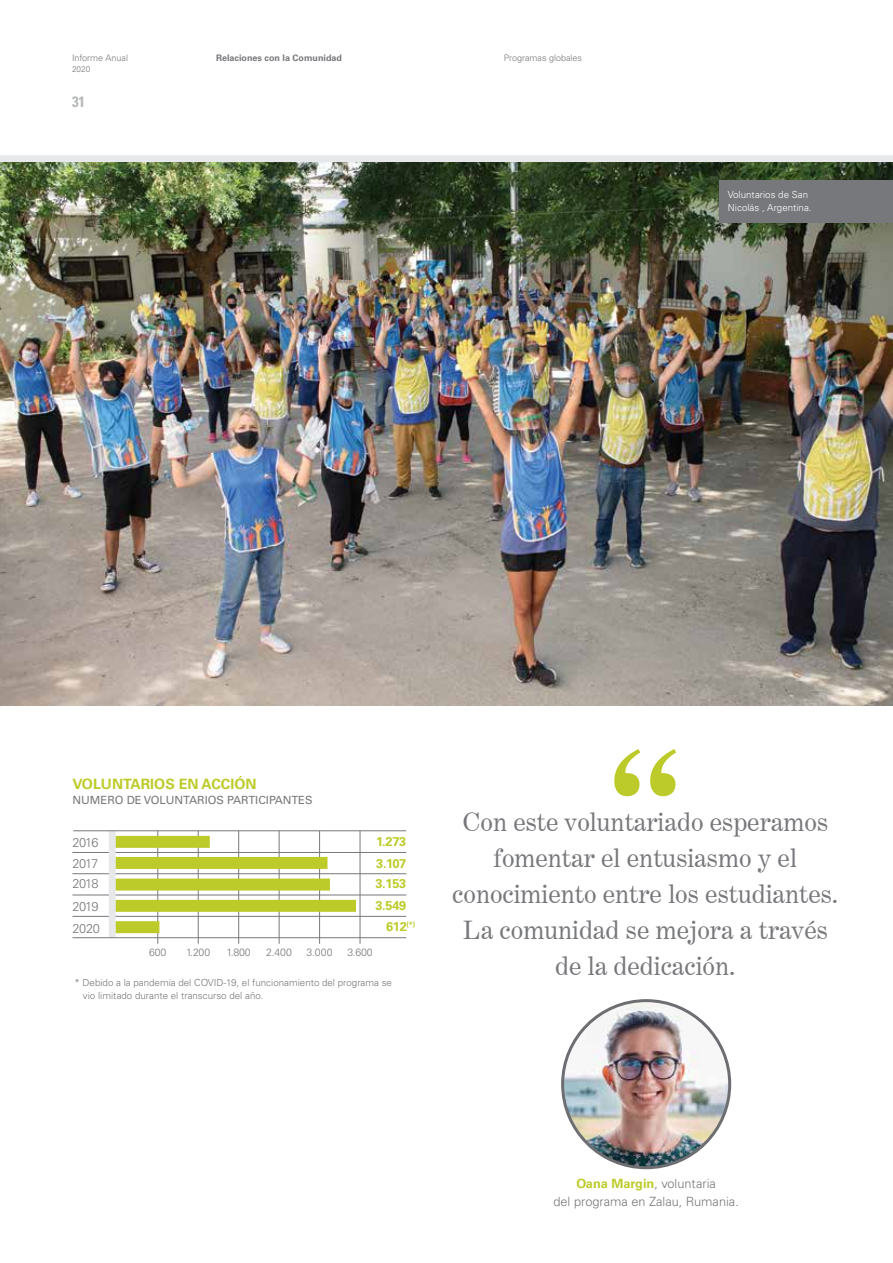
<style>
.page{position:relative;width:893px;height:1263px;background:#fff}
.page>*{position:absolute;margin:0;border:0;box-sizing:border-box;transform-origin:0 0}
.t1{font:25.5px/36px "Century Expanded BT";color:#77787b;text-align:center}
.t2{font:700 condensed 15px "Univers LT Std";color:#b7b9bb}
.t3{font:700 14.25px "Univers LT Std";color:#bdcb2a}
.t4{font:300 12.75px/20.9px "Univers LT Std";color:#77787b;text-align:justify}
.t5{font:700 12.75px "Univers LT Std";letter-spacing:-.02em;color:#bdcb2a}
.t6{font:300 12.75px/21.3px "Univers LT Std";letter-spacing:-.02em;color:#77787b}
.t7{font:11.25px "Univers LT Std";color:#77787b}
.t8{font:300 10.5px "Univers LT Std";letter-spacing:-.005em;color:#77787b}
.t9{font:300 9.75px/13.5px "Univers LT Std";color:#77787b}
.t10{font:300 9.75px/13.5px "Univers LT Std";color:#fff}
.t11{font:300 9px "Univers LT Std";color:#77787b}
.t12{font:700 9px "Univers LT Std";color:#77787b}
.t13{font:300 8.25px "Univers LT Std";color:#77787b}
.s1{font-weight:700;color:#bdcb2a}
</style>
<div class="page">
<img style="left:0;top:162px;width:893px;height:543px">
<div style="left:0;top:155px;width:893px;height:7px;background:#e7e8e9"></div>
<div style="left:719px;top:180px;width:174px;height:42px;background:#77787b"></div>
<hr style="left:158px;top:831px;width:1px;height:113px;background:#77787b">
<hr style="left:198px;top:831px;width:1px;height:113px;background:#77787b">
<hr style="left:238px;top:831px;width:1px;height:113px;background:#77787b">
<hr style="left:279px;top:831px;width:1px;height:113px;background:#77787b">
<hr style="left:319px;top:831px;width:1px;height:113px;background:#77787b">
<hr style="left:360px;top:831px;width:1px;height:113px;background:#77787b">
<hr style="left:72px;top:852px;width:334px;height:1px;background:#77787b">
<hr style="left:72px;top:873px;width:334px;height:1px;background:#77787b">
<hr style="left:72px;top:895px;width:334px;height:1px;background:#77787b">
<hr style="left:72px;top:916px;width:334px;height:1px;background:#77787b">
<div style="left:115px;top:836px;width:95px;height:12px;background:#bdcb2a"></div>
<div style="left:115px;top:857px;width:212px;height:12px;background:#bdcb2a"></div>
<div style="left:115px;top:878px;width:215px;height:12px;background:#bdcb2a"></div>
<div style="left:115px;top:900px;width:241px;height:12px;background:#bdcb2a"></div>
<div style="left:115px;top:921px;width:44px;height:12px;background:#bdcb2a"></div>
<div style="left:109px;top:831px;width:7px;height:106px;background:#e7e8e9"></div>
<hr style="left:73px;top:830px;width:333px;height:1px;background:#77787b">
<hr style="left:72px;top:937px;width:334px;height:1px;background:#77787b">
<svg style="left:614px;top:749px;width:62px;height:47px"></svg>
<img style="left:563px;top:1001px;width:167px;height:167px;border-radius:84px">
<p class="t11" style="left:72px;top:53px;width:58px">Informe Anual</p>
<p class="t11" style="left:504px;top:53px;width:80px">Programas globales</p>
<p class="t13" style="left:72px;top:64px;width:20px">2020</p>
<p class="t12" style="left:216px;top:53px;width:128px">Relaciones con la Comunidad</p>
<p class="t2" style="left:72px;top:92px;width:15px">31</p>
<p class="t10" style="left:728px;top:188px;width:85px">Voluntarios de San<br>Nicolás , Argentina.</p>
<p class="t3" style="left:72px;top:775px;width:186px">VOLUNTARIOS EN ACCIÓN</p>
<p class="t7" style="left:72px;top:793px;width:242px">NUMERO DE VOLUNTARIOS PARTICIPANTES</p>
<p class="t4" style="left:72px;top:832px;width:28px">2016<br>2017<br>2018</p>
<p class="t6" style="left:72px;top:896px;width:29px">2019<br>2020</p>
<p class="t5" style="left:376px;top:834px;width:32px">1.273</p>
<p class="t5" style="left:376px;top:855px;width:32px">3.107</p>
<p class="t5" style="left:375px;top:876px;width:32px">3.153</p>
<p class="t5" style="left:375px;top:898px;width:32px">3.549</p>
<p class="t5" style="left:386px;top:919px;width:31px">612<sup>(*)</sup></p>
<p class="t8" style="left:149px;top:946px;width:19px">600</p>
<p class="t8" style="left:186px;top:946px;width:26px">1.200</p>
<p class="t8" style="left:227px;top:946px;width:26px">1.800</p>
<p class="t8" style="left:266px;top:946px;width:27px">2.400</p>
<p class="t8" style="left:307px;top:946px;width:27px">3.000</p>
<p class="t8" style="left:347px;top:946px;width:27px">3.600</p>
<p class="t9" style="left:83px;top:975px;width:311px;text-indent:-9px">* Debido a la pandemia del COVID-19, el funcionamiento del programa se vio limitado durante el transcurso del año.</p>
<p class="t1" style="left:452px;top:804px;width:387px">Con este voluntariado esperamos fomentar el entusiasmo y el conocimiento entre los estudiantes.<br>La comunidad se mejora a través de la dedicación.</p>
<p class="t4" style="left:553px;top:1174px;width:187px;line-height:18px;text-align:center"><span class="s1">Oana Margin</span>, voluntaria<br>del programa en Zalau, Rumania.</p>
</div>
